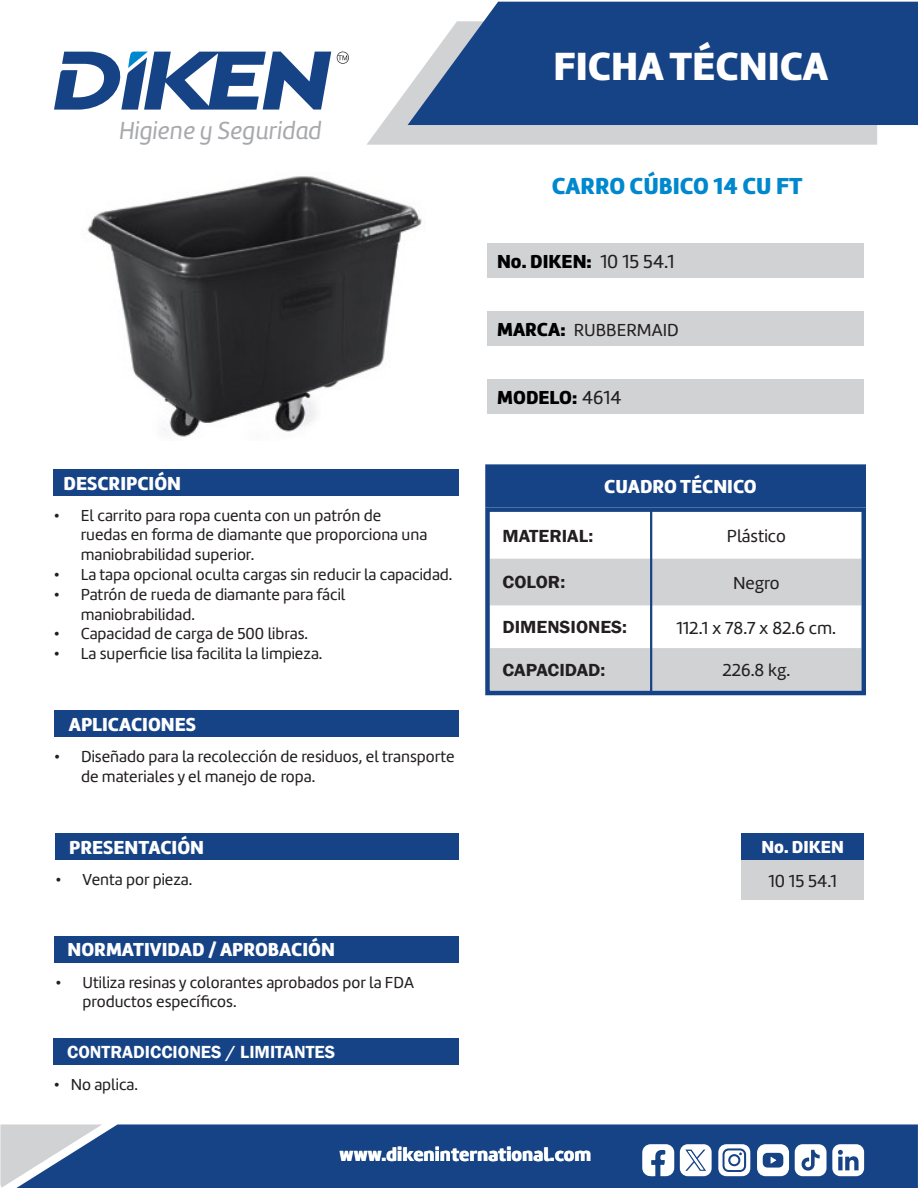
<style>
.page{position:relative;width:918px;height:1188px;background:#fff}
.page>*{position:absolute;margin:0;border:0;box-sizing:border-box;transform-origin:0 0}
.t1{font:40.8px "Amelia Basic Black";color:#fff}
.t2{font:25.5px "Amelia Basic Italic";color:#a8a9ad}
.t3{font:24px "Amelia Basic Black";color:#0088ce}
.t4{font:19.5px "Amelia Basic Black";color:#fff}
.t5{font:19.5px "Amelia Basic Black";color:#000}
.t6{font:18px "Amelia Basic";color:#231f20}
.t7{font:600 18px "Franklin Gothic";color:#231f20;scale:1.05 1}
.t8{font:600 18px "Franklin Gothic";color:#fff}
.t9{font:18px "Amelia Basic Black";color:#fff}
.t10{font:16.5px/19.8px "Amelia Basic";color:#231f20}
.s1{font-family:"Amelia Basic";color:#231f20}
.s2{font-family:"Amelia Basic Black";font-size:19.5px;color:#000}
</style>
<div class="page">
<div style="left:102px;top:1124px;width:816px;height:64px;background:#164386"></div>
<svg style="left:0;top:1124px;width:102px;height:64px;background:#95a6be"></svg>
<svg style="left:367px;top:88px;width:510px;height:57px;background:#d5d6d8"></svg>
<svg style="left:408px;top:2px;width:510px;height:123px;background:#2b5490"></svg>
<svg style="left:54px;top:51px;width:277px;height:59px"></svg>
<svg style="left:337px;top:52px;width:12px;height:12px"></svg>
<svg style="left:680px;top:1144px;width:32px;height:32px"></svg>
<svg style="left:642px;top:1144px;width:32px;height:32px"></svg>
<svg style="left:718px;top:1144px;width:32px;height:32px"></svg>
<div style="left:730px;top:1156px;width:8px;height:8px;background:#fff;border-radius:50%"></div>
<svg style="left:757px;top:1144px;width:32px;height:32px"></svg>
<svg style="left:795px;top:1144px;width:69px;height:32px"></svg>
<img style="left:87px;top:176px;width:335px;height:261px">
<div style="left:485px;top:464px;width:381px;height:41px;background:#164386"></div>
<div style="left:487px;top:244px;width:377px;height:34px;background:#d1d2d4"></div>
<div style="left:487px;top:312px;width:377px;height:34px;background:#d1d2d4"></div>
<div style="left:487px;top:379px;width:377px;height:34px;background:#d1d2d4"></div>
<div style="left:54px;top:469px;width:405px;height:26px;background:#164386"></div>
<div style="left:54px;top:710px;width:404px;height:27px;background:#164386"></div>
<div style="left:56px;top:833px;width:403px;height:26px;background:#164386"></div>
<div style="left:54px;top:936px;width:405px;height:26px;background:#164386"></div>
<svg style="left:485px;top:505px;width:381px;height:191px"></svg>
<div style="left:742px;top:833px;width:122px;height:27px;background:#164386"></div>
<div style="left:742px;top:860px;width:122px;height:40px;background:#d1d2d4"></div>
<hr style="left:650px;top:508px;width:2px;height:184px;background:#164386">
<div style="left:54px;top:1039px;width:405px;height:26px;background:#164386"></div>
<h2 class="t2" style="left:119px;top:116px;width:204px">Higiene y Seguridad</h2>
<p class="t4" style="left:64px;top:471px;width:119px">DESCRIPCIÓN</p>
<p class="t10" style="left:81px;top:505px;width:348px;text-indent:-27px">• El carrito para ropa cuenta con un patrón de ruedas en forma de diamante que proporciona una maniobrabilidad superior.</p>
<p class="t10" style="left:54px;top:565px;width:400px">• La tapa opcional oculta cargas sin reducir la capacidad.</p>
<p class="t10" style="left:81px;top:585px;width:266px;text-indent:-27px">• Patrón de rueda de diamante para fácil maniobrabilidad.</p>
<p class="t10" style="left:54px;top:624px;width:256px">• Capacidad de carga de 500 libras.</p>
<p class="t10" style="left:54px;top:644px;width:270px">• La superficie lisa facilita la limpieza.</p>
<p class="t4" style="left:69px;top:713px;width:129px">APLICACIONES</p>
<p class="t10" style="left:81px;top:747px;width:375px;text-indent:-27px">• Diseñado para la recolección de residuos, el transporte de materiales y el manejo de ropa.</p>
<p class="t4" style="left:69px;top:835px;width:136px">PRESENTACIÓN</p>
<p class="t10" style="left:56px;top:869px;width:138px">• Venta por pieza.</p>
<p class="t4" style="left:67px;top:938px;width:269px">NORMATIVIDAD / APROBACIÓN</p>
<p class="t10" style="left:83px;top:972px;width:333px;text-indent:-27px">• Utiliza resinas y colorantes aprobados por la FDA productos específicos.</p>
<p class="t8" style="left:67px;top:1041px;width:270px">CONTRADICCIONES / LIMITANTES</p>
<p class="t10" style="left:54px;top:1075px;width:86px">• No aplica.</p>
<h1 class="t1" style="left:553px;top:41px;width:276px">FICHA TÉCNICA</h1>
<p class="t3" style="left:552px;top:171px;width:252px">CARRO CÚBICO 14 CU FT</p>
<p class="t5" style="left:497px;top:250px;width:179px">No. DIKEN: <span class="s1">10 15 54.1</span></p>
<p class="t6" style="left:497px;top:320px;width:183px"><span class="s2">MARCA:</span> RUBBERMAID</p>
<p class="t5" style="left:497px;top:385px;width:126px">MODELO: <span class="s1">4614</span></p>
<p class="t4" style="left:604px;top:475px;width:154px">CUADRO TÉCNICO</p>
<p class="t7" style="left:502px;top:524px;width:88px">MATERIAL:</p>
<p class="t6" style="left:727px;top:526px;width:60px">Plástico</p>
<p class="t7" style="left:502px;top:571px;width:61px">COLOR:</p>
<p class="t6" style="left:733px;top:572px;width:48px">Negro</p>
<p class="t7" style="left:502px;top:616px;width:120px">DIMENSIONES:</p>
<p class="t6" style="left:677px;top:617px;width:161px">112.1 x 78.7 x 82.6 cm.</p>
<p class="t7" style="left:502px;top:659px;width:100px">CAPACIDAD:</p>
<p class="t6" style="left:722px;top:660px;width:69px">226.8 kg.</p>
<p class="t9" style="left:761px;top:836px;width:84px">No. DIKEN</p>
<p class="t6" style="left:769px;top:871px;width:70px">10 15 54.1</p>
<p class="t4" style="left:340px;top:1143px;width:253px">www.dikeninternational.com</p>
</div>
